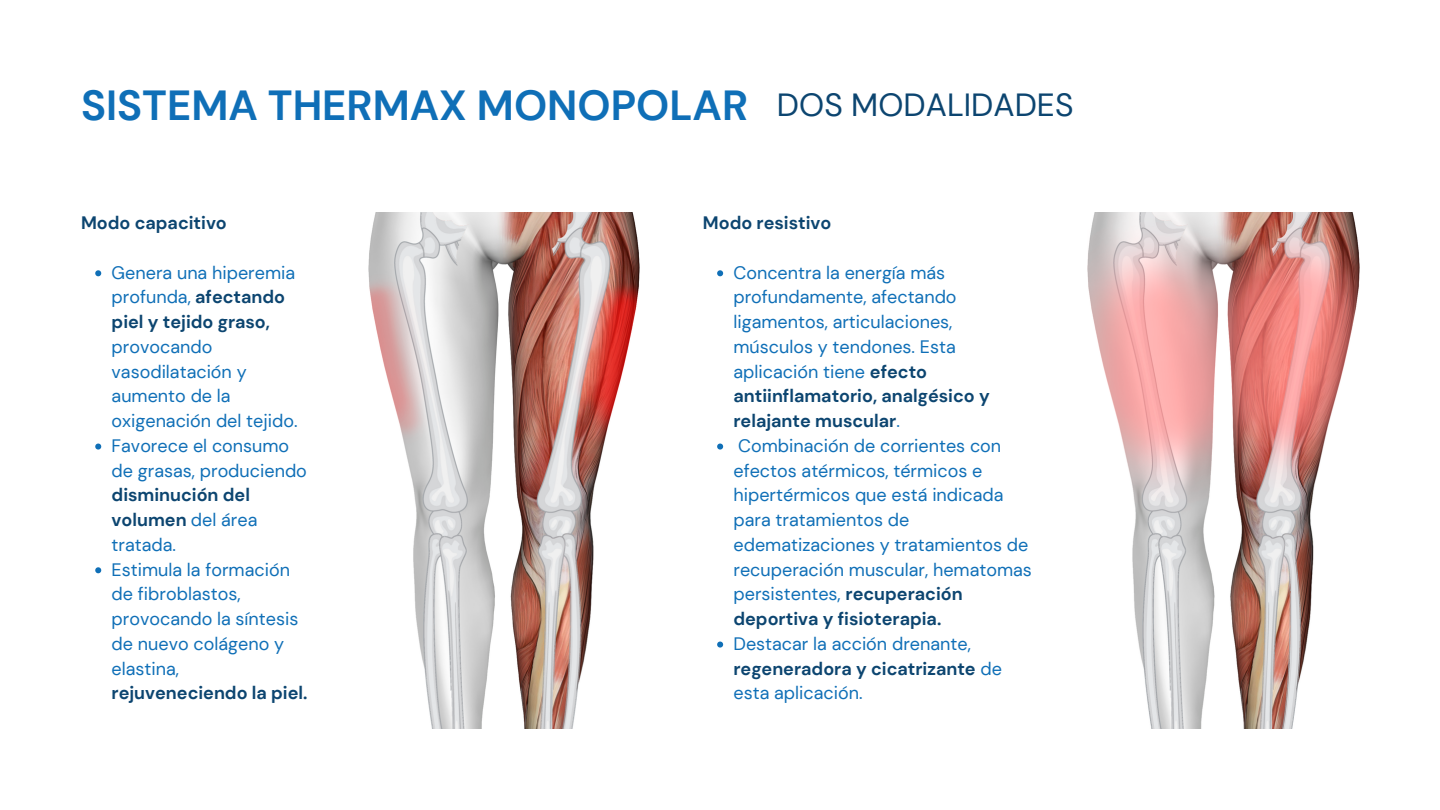
<style>
.page{position:relative;width:1440px;height:810px;background:#fff}
.page>*{position:absolute;margin:0;border:0;box-sizing:border-box;transform-origin:0 0}
.t1{font:700 42px "DM Sans";color:#0f6fb7}
.t2{font:32px "DM Sans";color:#0c4570}
.t3{font:18px/24.8px "DM Sans";color:#0f6fb7}
.t4{font:700 18px "DM Sans";color:#0c4570}
.s1{font-weight:700;color:#0c4570}
</style>
<div class="page">
<img style="left:1088px;top:213px;width:271px;height:516px">
<img style="left:368px;top:213px;width:272px;height:516px">
<svg style="left:95px;top:270px;width:6px;height:6px"></svg>
<svg style="left:95px;top:444px;width:6px;height:6px"></svg>
<svg style="left:95px;top:567px;width:6px;height:6px"></svg>
<svg style="left:717px;top:270px;width:6px;height:6px"></svg>
<svg style="left:717px;top:444px;width:6px;height:6px"></svg>
<svg style="left:717px;top:642px;width:6px;height:6px"></svg>
<h3 class="t1" style="left:81px;top:78px;width:669px">SISTEMA THERMAX MONOPOLAR</h3>
<p class="t2" style="left:777px;top:84px;width:298px">DOS MODALIDADES</p>
<p class="t4" style="left:81px;top:211px;width:147px">Modo capacitivo</p>
<p class="t3" style="left:112px;top:260px;width:188px">Genera una hiperemia profunda, <span class="s1">afectando piel y tejido graso, </span>provocando vasodilatación y aumento de la oxigenación del tejido.</p>
<p class="t3" style="left:112px;top:433px;width:197px">Favorece el consumo de grasas, produciendo <span class="s1">disminución del volumen</span> del área tratada.</p>
<h3 class="t3" style="left:112px;top:557px;width:197px">Estimula la formación de fibroblastos, provocando la síntesis de nuevo colágeno y elastina, <span class="s1">rejuveneciendo la piel.</span></h3>
<p class="t4" style="left:703px;top:211px;width:130px">Modo resistivo</p>
<p class="t3" style="left:733px;top:260px;width:258px">Concentra la energía más profundamente, afectando ligamentos, articulaciones, músculos y tendones. Esta aplicación tiene <span class="s1">efecto antiinflamatorio, analgésico y relajante muscular</span>.</p>
<p class="t3" style="left:733px;top:433px;width:300px">Combinación de corrientes con efectos atérmicos, térmicos e hipertérmicos que está indicada para tratamientos de edematizaciones y tratamientos de recuperación muscular, hematomas persistentes, <span class="s1">recuperación deportiva y fisioterapia.</span></p>
<p class="t3" style="left:733px;top:631px;width:270px">Destacar la acción drenante, <span class="s1">regeneradora y cicatrizante</span> de esta aplicación.</p>
</div>
